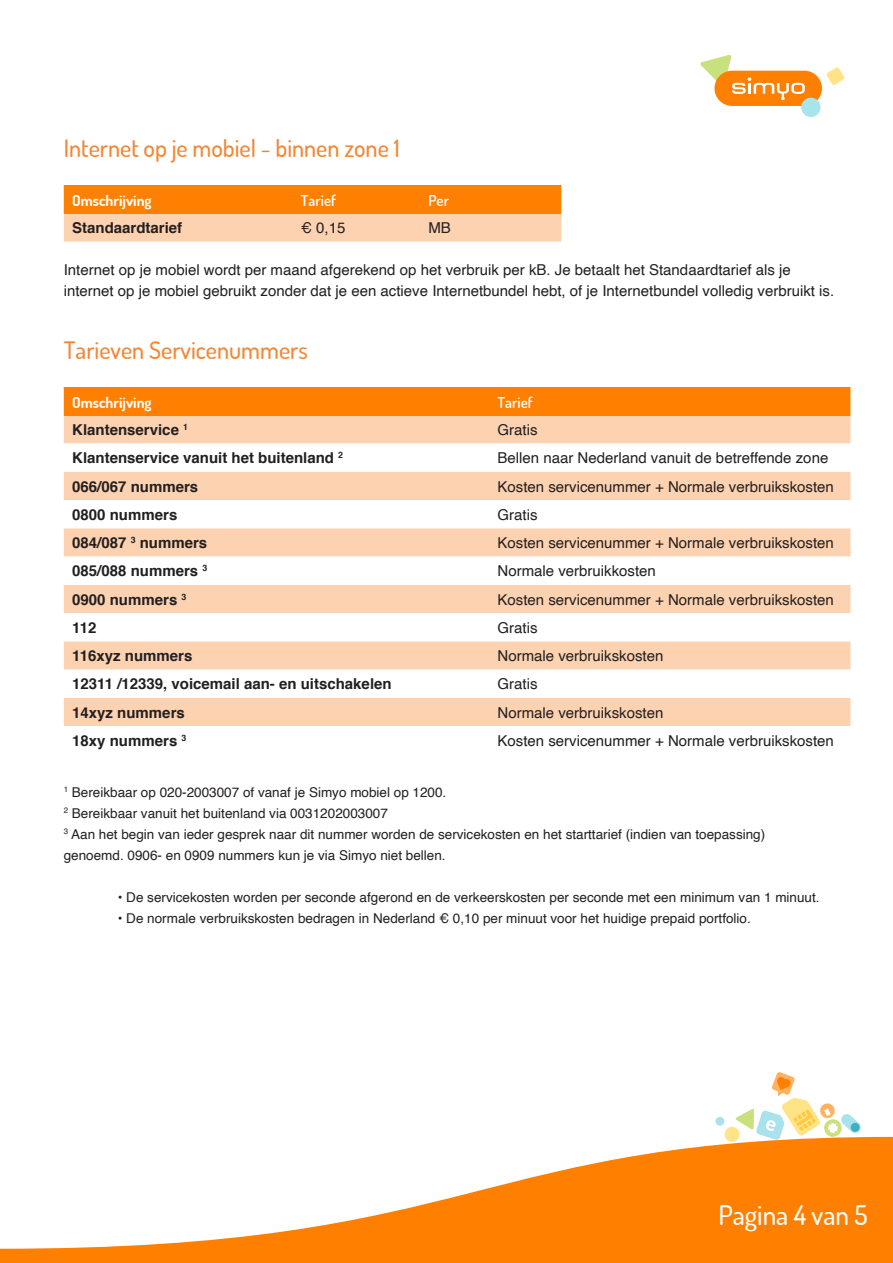
<style>
.page{position:relative;width:893px;height:1263px;background:#fff}
.page>*{position:absolute;margin:0;border:0;box-sizing:border-box;transform-origin:0 0}
.t1{font:500 27px "Simyo";color:#fff}
.t2{font:500 24px "Simyo";color:#f58632}
.t3{font:15px "Helvetica";color:#231f20}
.t4{font:700 15px "Helvetica";color:#231f20}
.t5{font:700 15px "Simyo";color:#fff}
.t6{font:600 15px "Simyo";color:#fff}
.t7{font:13.5px "Helvetica";color:#231f20}
</style>
<div class="page">
<svg style="left:0;top:1137px;width:893px;height:126px;fill:#ff7f00"></svg>
<svg style="left:735px;top:1072px;width:126px;height:68px"></svg>
<div style="left:725px;top:1127px;width:14px;height:15px;background:#ffe387;border-radius:50%"></div>
<div style="left:715px;top:1117px;width:9px;height:9px;background:#a8e3ed;border-radius:50%"></div>
<svg style="left:826px;top:67px;width:19px;height:18px"></svg>
<div style="left:714px;top:71px;width:108px;height:35px;background:#ff7f00;border-radius:18px"></div>
<svg style="left:700px;top:54px;width:105px;height:46px"></svg>
<div style="left:801px;top:98px;width:19px;height:19px;background:#a8e4ec;border-radius:50%"></div>
<svg style="left:64px;top:185px;width:497px;height:56px;background:#fda754"></svg>
<div style="left:64px;top:387px;width:786px;height:29px;background:#ff7f00"></div>
<div style="left:64px;top:416px;width:786px;height:27px;background:#fcd2b0"></div>
<svg style="left:64px;top:443px;width:786px;height:283px"></svg>
<p class="t2" style="left:64px;top:133px;width:337px">Internet op je mobiel - binnen zone 1</p>
<p class="t5" style="left:72px;top:190px;width:81px">Omschrijving</p>
<p class="t6" style="left:301px;top:190px;width:37px">Tarief</p>
<p class="t6" style="left:428px;top:190px;width:22px">Per</p>
<p class="t4" style="left:72px;top:216px;width:112px">Standaardtarief</p>
<p class="t3" style="left:301px;top:216px;width:46px">€ 0,15</p>
<p class="t3" style="left:428px;top:216px;width:24px">MB</p>
<p class="t3" style="left:64px;top:258px;width:729px">Internet op je mobiel wordt per maand afgerekend op het verbruik per kB. Je betaalt het Standaardtarief als je</p>
<p class="t3" style="left:64px;top:279px;width:772px">internet op je mobiel gebruikt zonder dat je een actieve Internetbundel hebt, of je Internetbundel volledig verbruikt is.</p>
<p class="t2" style="left:64px;top:335px;width:246px">Tarieven Servicenummers</p>
<p class="t5" style="left:72px;top:392px;width:81px">Omschrijving</p>
<p class="t6" style="left:497px;top:392px;width:37px">Tarief</p>
<p class="t4" style="left:72px;top:418px;width:117px">Klantenservice <sup>1</sup></p>
<p class="t3" style="left:497px;top:418px;width:42px">Gratis</p>
<p class="t4" style="left:72px;top:446px;width:272px">Klantenservice vanuit het buitenland <sup>2</sup></p>
<p class="t3" style="left:497px;top:446px;width:332px">Bellen naar Nederland vanuit de betreffende zone</p>
<p class="t4" style="left:72px;top:474px;width:127px">066/067 nummers</p>
<p class="t3" style="left:497px;top:475px;width:338px">Kosten servicenummer + Normale verbruikskosten</p>
<p class="t4" style="left:72px;top:502px;width:107px">0800 nummers</p>
<p class="t3" style="left:497px;top:503px;width:42px">Gratis</p>
<p class="t4" style="left:72px;top:531px;width:136px">084/087 <sup>3</sup> nummers</p>
<p class="t3" style="left:497px;top:531px;width:338px">Kosten servicenummer + Normale verbruikskosten</p>
<p class="t4" style="left:72px;top:559px;width:136px">085/088 nummers <sup>3</sup></p>
<p class="t3" style="left:497px;top:559px;width:160px">Normale verbruikkosten</p>
<p class="t4" style="left:72px;top:587px;width:116px">0900 nummers <sup>3</sup></p>
<p class="t3" style="left:497px;top:588px;width:338px">Kosten servicenummer + Normale verbruikskosten</p>
<p class="t4" style="left:72px;top:615px;width:26px">112</p>
<p class="t3" style="left:497px;top:616px;width:42px">Gratis</p>
<p class="t4" style="left:72px;top:644px;width:122px">116xyz nummers</p>
<p class="t3" style="left:497px;top:644px;width:167px">Normale verbruikskosten</p>
<p class="t4" style="left:72px;top:672px;width:321px">12311 /12339, voicemail aan- en uitschakelen</p>
<p class="t3" style="left:497px;top:672px;width:42px">Gratis</p>
<p class="t4" style="left:72px;top:700px;width:114px">14xyz nummers</p>
<p class="t3" style="left:497px;top:701px;width:167px">Normale verbruikskosten</p>
<p class="t4" style="left:72px;top:728px;width:116px">18xy nummers <sup>3</sup></p>
<p class="t3" style="left:497px;top:729px;width:338px">Kosten servicenummer + Normale verbruikskosten</p>
<p class="t7" style="left:64px;top:782px;width:384px"><sup>1</sup> Bereikbaar op 020-2003007 of vanaf je Simyo mobiel op 1200.</p>
<p class="t7" style="left:64px;top:803px;width:326px"><sup>2</sup> Bereikbaar vanuit het buitenland via 0031202003007</p>
<p class="t7" style="left:64px;top:824px;width:703px"><sup>3</sup> Aan het begin van ieder gesprek naar dit nummer worden de servicekosten en het starttarief (indien van toepassing)</p>
<p class="t7" style="left:64px;top:845px;width:383px">genoemd. 0906- en 0909 nummers kun je via Simyo niet bellen.</p>
<p class="t7" style="left:118px;top:887px;width:703px">• De servicekosten worden per seconde afgerond en de verkeerskosten per seconde met een minimum van 1 minuut.</p>
<p class="t7" style="left:118px;top:908px;width:635px">• De normale verbruikskosten bedragen in Nederland € 0,10 per minuut voor het huidige prepaid portfolio.</p>
<h1 class="t1" style="left:718px;top:1197px;width:151px">Pagina 4 van 5</h1>
</div>
